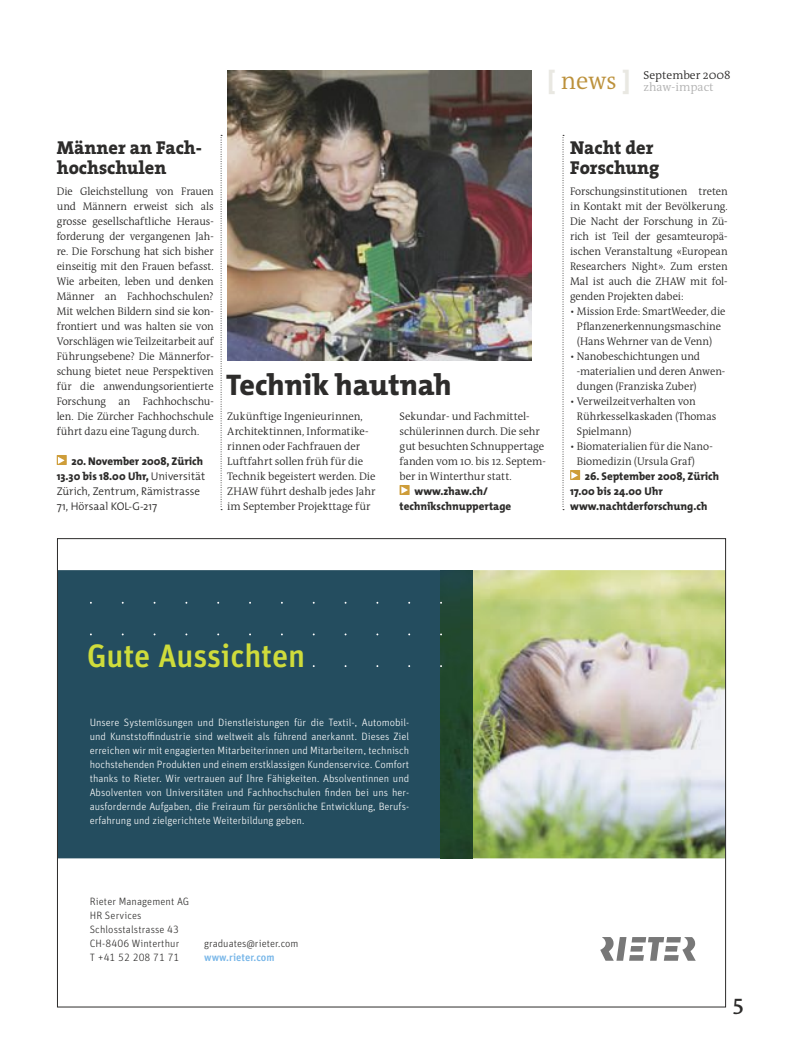
<style>
.page{position:relative;width:798px;height:1063px;background:#fff}
.page>*{position:absolute;margin:0;border:0;box-sizing:border-box;transform-origin:0 0}
.t1{font:32.38px "Unit Medium LF";letter-spacing:-.005em;color:#cfdc3b}
.t2{font:30px "The Mix Extra Bold Plain OV TRCKYB";color:#2d2c2b}
.t3{font:22.5px "The Antiqua B6 c Semi Bold Caps OV RRCKYB";color:#2d2c2b}
.t4{font:18.75px/20px "The Serif Extra Bold Plain OV XRCKYB";color:#2d2c2b}
.t5{font:12.12px "The Antiqua B4 Semi Light OV SRCKYB";color:#b3b3b3}
.t6{font:11.62px "The Antiqua B4 Semi Light OV SRCKYB";color:#2d2c2b}
.t7{font:11.25px/15px "The Mix Extra Bold Plain OV TRCKYB";color:#2d2c2b}
.t8{font:11.25px/15px "The Mix Semi Light Plain OV URCKYB";color:#2d2c2b}
.t9{font:11.12px/15px "The Antiqua B4 Semi Light OV SRCKYB";letter-spacing:-.005em;color:#2d2c2b;scale:.96 1}
.t10{font:11.12px/15px "The Antiqua B4 Semi Light OV SRCKYB";letter-spacing:-.005em;color:#2d2c2b;text-align:justify;scale:.95 1}
.t11{font:11.12px/15px "The Antiqua B4 Semi Light OV SRCKYB";letter-spacing:-.005em;color:#2d2c2b}
.t12{font:10.62px/14px "Unit Light LF";color:#fff;text-align:justify}
.t13{font:10.62px/14px "Unit Light LF";letter-spacing:.01em;color:#2d2c2b}
.t14{font:10.62px "Unit Medium LF";color:#75b5e8}
.s1{font-family:"The Mix Extra Bold Plain OV TRCKYB";font-size:24.75px;color:#e9e8e2}
.s2{font-size:24.75px;color:#bc913b}
.s3{font-family:"The Mix Semi Light Plain OV URCKYB"}
</style>
<div class="page">
<img style="left:228px;top:71px;width:303px;height:289px">
<div style="left:570px;top:470px;width:10px;height:10px;background:#ce9d39"></div>
<svg style="left:571px;top:472px;width:7px;height:7px"></svg>
<svg style="left:562px;top:135px;width:1px;height:375px"></svg>
<svg style="left:221px;top:135px;width:1px;height:375px"></svg>
<div style="left:399px;top:485px;width:10px;height:10px;background:#ce9d39"></div>
<svg style="left:401px;top:486px;width:7px;height:8px"></svg>
<div style="left:57px;top:455px;width:10px;height:10px;background:#ce9d39"></div>
<svg style="left:58px;top:457px;width:7px;height:7px"></svg>
<img style="left:472px;top:570px;width:251px;height:288px">
<div style="left:59px;top:570px;width:381px;height:288px;background:#244d5f"></div>
<img style="left:440px;top:570px;width:32px;height:288px">
<svg style="left:600px;top:937px;width:95px;height:24px"></svg>
<p class="t6" style="left:547px;top:68px;width:185px"><span class="s1">[</span> <span class="s2">news</span> <span class="s1">]</span> September 2008</p>
<p class="t5" style="left:643px;top:80px;width:72px">zhaw-impact</p>
<h3 class="t4" style="left:57px;top:137px;width:147px">Männer an Fach&shy;hochschulen</h3>
<p class="t10" style="left:57px;top:184px;width:167px">Die Gleichstellung von Frauen und Männern erweist sich als grosse gesellschaftliche Heraus&shy;forderung der vergangenen Jah&shy;re. Die Forschung hat sich bisher einseitig mit den Frauen befasst.<br>Wie arbeiten, leben und denken Männer an Fachhochschulen?<br>Mit welchen Bildern sind sie kon&shy;frontiert und was halten sie von Vorschlägen wie Teilzeitarbeit auf Führungsebene? Die Männerfor&shy;schung bietet neue Perspektiven für die anwendungsorientierte Forschung an Fachhochschu&shy;len. Die Zürcher Fachhochschule führt dazu eine Tagung durch.</p>
<p class="t7" style="left:57px;top:454px;width:150px;text-align:right">20. November 2008, Zürich<br>13.30 bis 18.00 Uhr, <span class="s3">Universität</span></p>
<p class="t8" style="left:57px;top:484px;width:145px">Zürich, Zentrum, Rämistrasse<br>71, Hörsaal KOL-G-217</p>
<h2 class="t2" style="left:226px;top:367px;width:227px">Technik hautnah</h2>
<p class="t11" style="left:227px;top:409px;width:150px">Zukünftige Ingenieurinnen,<br>Architektinnen, Informatike&shy;rinnen oder Fachfrauen der<br>Luftfahrt sollen früh für die<br>Technik begeistert werden. Die<br>ZHAW führt deshalb jedes Jahr im September Projekttage für</p>
<p class="t11" style="left:399px;top:409px;width:148px">Sekundar- und Fachmittel&shy;schülerinnen durch. Die sehr gut besuchten Schnuppertage fanden vom 10. bis 12. Septem&shy;ber in Winterthur statt.</p>
<p class="t7" style="left:399px;top:484px;width:113px;text-indent:15px">www.zhaw.ch/ technikschnuppertage</p>
<h3 class="t4" style="left:570px;top:137px;width:91px">Nacht der<br>Forschung</h3>
<p class="t9" style="left:570px;top:184px;width:165px;text-align:justify">Forschungsinstitutionen treten in Kontakt mit der Bevölkerung.<br>Die Nacht der Forschung in Zü&shy;rich ist Teil der gesamteuropä&shy;ischen Veranstaltung «European Researchers Night». Zum ersten Mal ist auch die ZHAW mit fol&shy;genden Projekten dabei:</p>
<p class="t9" style="left:570px;top:304px;width:163px;text-align:center">• Mission Erde: SmartWeeder, die<br>Pflanzenerkennungsmaschine (Hans Wehrner van de Venn)</p>
<p class="t9" style="left:576px;top:349px;width:156px;text-indent:-7px">• Nanobeschichtungen und -materialien und deren Anwen&shy;dungen (Franziska Zuber)</p>
<p class="t9" style="left:576px;top:394px;width:147px;text-indent:-7px">• Verweilzeitverhalten von<br>Rührkesselkaskaden (Thomas<br>Spielmann)</p>
<p class="t9" style="left:576px;top:439px;width:143px;text-indent:-7px">• Biomaterialien für die Nano-<br>Biomedizin (Ursula Graf)</p>
<p class="t7" style="left:570px;top:469px;width:150px;text-indent:15px">26. September 2008, Zürich<br>17.00 bis 24.00 Uhr www.nachtderforschung.ch</p>
<h1 class="t1" style="left:87px;top:636px;width:220px">Gute Aussichten</h1>
<p class="t12" style="left:90px;top:717px;width:321px">Unsere Systemlösungen und Dienstleistungen für die Textil-, Automobil&shy;und Kunststoffindustrie sind weltweit als führend anerkannt. Dieses Ziel erreichen wir mit engagierten Mitarbeiterinnen und Mitarbeitern, technisch hochstehenden Produkten und einem erstklassigen Kundenservice. Comfort thanks to Rieter. Wir vertrauen auf Ihre Fähigkeiten. Absolventinnen und Absolventen von Universitäten und Fachhochschulen finden bei uns her&shy;ausfordernde Aufgaben, die Freiraum für persönliche Entwicklung, Berufs&shy;erfahrung und zielgerichtete Weiterbildung geben.</p>
<p class="t13" style="left:90px;top:895px;width:101px">Rieter Management AG<br>HR Services<br>Schlosstalstrasse 43<br>CH-8406 Winterthur<br>T +41 52 208 71 71</p>
<p class="t13" style="left:204px;top:937px;width:96px">graduates@rieter.com</p>
<p class="t14" style="left:204px;top:951px;width:72px">www.rieter.com</p>
<h3 class="t3" style="left:732px;top:995px;width:13px">5</h3>
</div>
